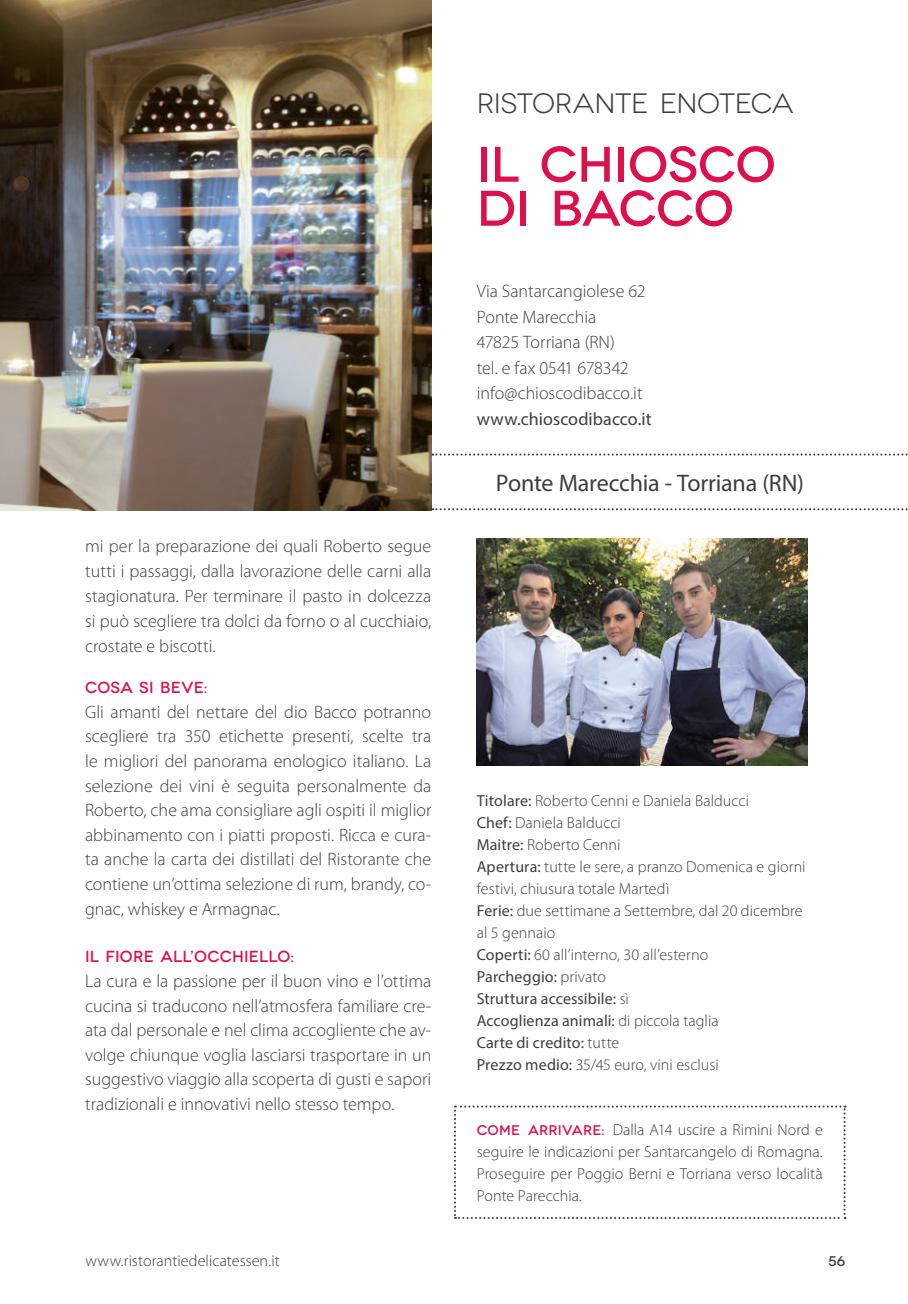
<style>
.page{position:relative;width:908px;height:1304px;background:#fff}
.page>*{position:absolute;margin:0;border:0;box-sizing:border-box;transform-origin:0 0}
.t1{font:500 50px/44px "Novecentowide";letter-spacing:-.01em;color:#db104c}
.t2{font:28px "Novecentowide";letter-spacing:-.015em;color:#3e3e3f}
.t3{font:24px "Myriad Pro";letter-spacing:-.01em;color:#3e3e3f}
.t4{font:300 18px/24.6px "Myriad Pro";color:#3e3e3f;text-align:justify}
.t5{font:18px "Myriad Pro";color:#3e3e3f}
.t6{font:300 16px/22px "Myriad Pro";letter-spacing:.005em;color:#3e3e3f;text-align:justify}
.t7{font:500 16px "Novecentowide";letter-spacing:.01em;color:#db104c}
.t8{font:500 14px "Novecentowide";color:#3e3e3f}
.s1{font-weight:400}
.s2{font-family:"Novecentowide";font-weight:500;font-size:14px;color:#db104c}
</style>
<div class="page">
<svg style="left:454px;top:1106px;width:391px;height:113px"></svg>
<img style="left:0;top:0;width:431px;height:510px">
<img style="left:476px;top:539px;width:331px;height:226px">
<svg style="left:432px;top:508px;width:476px;height:2px"></svg>
<svg style="left:432px;top:454px;width:476px;height:2px"></svg>
<h2 class="t2" style="left:476px;top:88px;width:318px">RISTORANTE ENOTECA</h2>
<h1 class="t1" style="left:476px;top:143px;width:300px">IL CHIOSCO<br>DI BACCO</h1>
<p class="t4" style="left:476px;top:278px;width:170px;line-height:25.6px;text-align:left">Via Santarcangiolese 62<br>Ponte Marecchia<br>47825 Torriana (RN)<br>tel. e fax 0541 678342 info@chioscodibacco.it</p>
<p class="t5" style="left:476px;top:408px;width:176px">www.chioscodibacco.it</p>
<p class="t4" style="left:85px;top:534px;width:347px">mi per la preparazione dei quali Roberto segue tutti i passaggi, dalla lavorazione delle carni alla stagionatura. Per terminare il pasto in dolcezza si può scegliere tra dolci da forno o al cucchiaio, crostate e biscotti.</p>
<p class="t7" style="left:85px;top:678px;width:124px">COSA SI BEVE:</p>
<p class="t4" style="left:85px;top:700px;width:347px">Gli amanti del nettare del dio Bacco potranno scegliere tra 350 etichette presenti, scelte tra le migliori del panorama enologico italiano. La selezione dei vini è seguita personalmente da Roberto, che ama consigliare agli ospiti il miglior abbinamento con i piatti proposti. Ricca e cura&shy;ta anche la carta dei distillati del Ristorante che contiene un’ottima selezione di rum, brandy, co&shy;gnac, whiskey e Armagnac.</p>
<p class="t7" style="left:85px;top:947px;width:211px">IL FIORE ALL’OCCHIELLO:</p>
<p class="t4" style="left:85px;top:969px;width:347px">La cura e la passione per il buon vino e l’ottima cucina si traducono nell’atmosfera familiare cre&shy;ata dal personale e nel clima accogliente che av&shy;volge chiunque voglia lasciarsi trasportare in un suggestivo viaggio alla scoperta di gusti e sapori tradizionali e innovativi nello stesso tempo.</p>
<h3 class="t3" style="left:495px;top:468px;width:309px">Ponte Marecchia - Torriana (RN)</h3>
<p class="t6" style="left:476px;top:790px;width:330px;text-align:left"><span class="s1">Titolare:</span> Roberto Cenni e Daniela Balducci<br><span class="s1">Chef:</span> Daniela Balducci<br><span class="s1">Maitre:</span> Roberto Cenni<br><span class="s1">Apertura:</span> tutte le sere, a pranzo Domenica e giorni festivi, chiusura totale Martedì<br><span class="s1">Ferie:</span> due settimane a Settembre, dal 20 dicembre al 5 gennaio<br><span class="s1">Coperti:</span> 60 all’interno, 30 all’esterno<br><span class="s1">Parcheggio:</span> privato<br><span class="s1">Struttura accessibile:</span> sì<br><span class="s1">Accoglienza animali:</span> di piccola taglia<br><span class="s1">Carte di credito:</span> tutte<br><span class="s1">Prezzo medio:</span> 35/45 euro, vini esclusi</p>
<p class="t6" style="left:476px;top:1119px;width:347px"><span class="s2">COME ARRIVARE:</span> Dalla A14 uscire a Rimini Nord e seguire le indicazioni per Santarcangelo di Romagna.<br>Proseguire per Poggio Berni e Torriana verso località Ponte Parecchia.</p>
<p class="t6" style="left:85px;top:1250px;width:196px">www.ristorantiedelicatessen.it</p>
<p class="t8" style="left:827px;top:1252px;width:19px">56</p>
</div>
